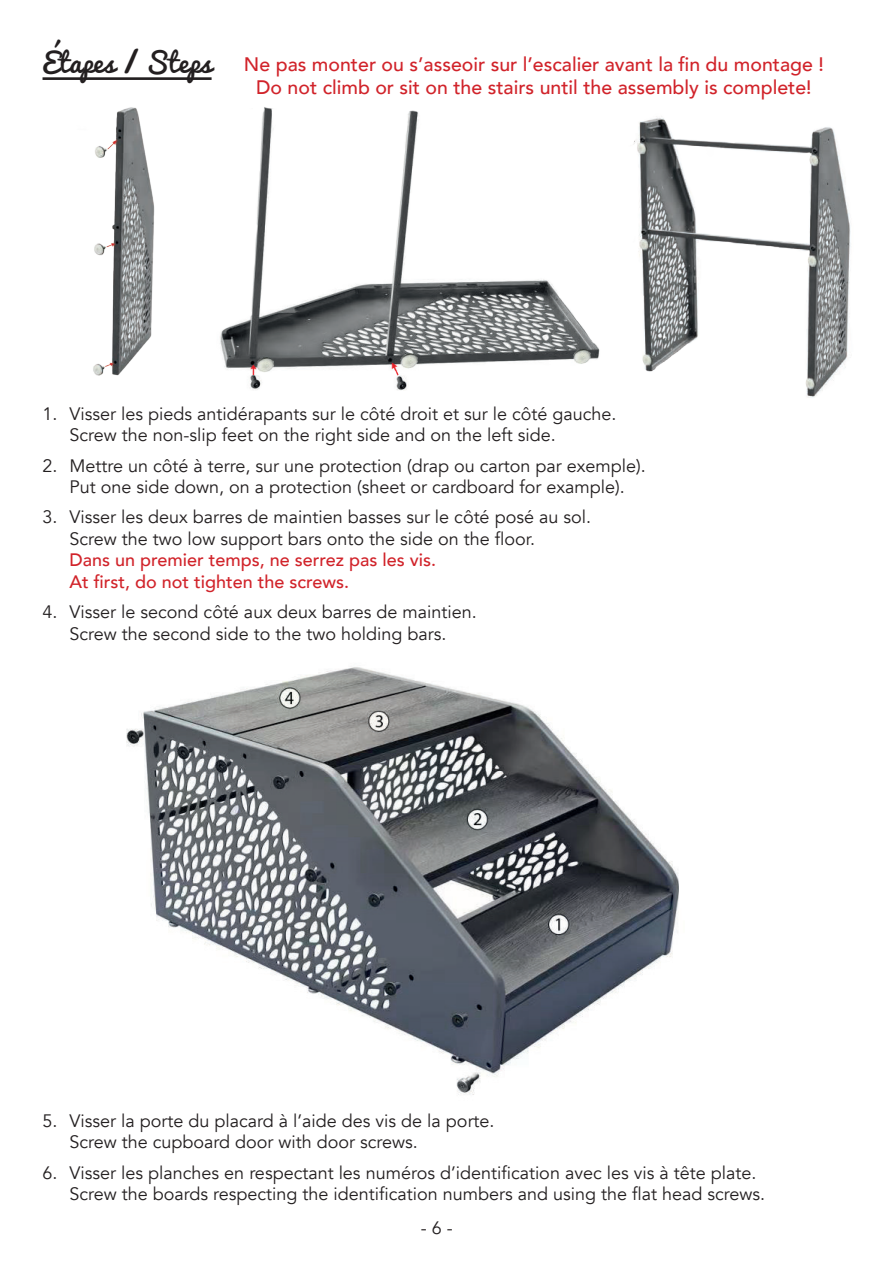
<style>
.page{position:relative;width:893px;height:1263px;background:#fff}
.page>*{position:absolute;margin:0;border:0;box-sizing:border-box;transform-origin:0 0}
.t1{font:27px "Pacifico";color:#231f20}
.t2{font:500 19.5px/23.4px "Avenir";color:#d1232a;text-align:center}
.t3{font:18px/21.6px "Avenir";color:#231f20}
.t4{font:500 18px/21.6px "Avenir";color:#d1232a}
</style>
<div class="page">
<hr style="left:43px;top:77px;width:169px;height:3px;background:#231f20">
<img style="left:126px;top:667px;width:553px;height:428px">
<img style="left:93px;top:107px;width:62px;height:269px">
<img style="left:220px;top:107px;width:380px;height:283px">
<img style="left:634px;top:118px;width:217px;height:280px">
<h1 class="t1" style="left:43px;top:48px;width:170px">Étapes / Steps</h1>
<p class="t2" style="left:244px;top:51px;width:581px">Ne pas monter ou s’asseoir sur l’escalier avant la fin du montage !<br>Do not climb or sit on the stairs until the assembly is complete!</p>
<p class="t3" style="left:70px;top:403px;width:549px;text-indent:-27px">1. Visser les pieds antidérapants sur le côté droit et sur le côté gauche.<br>Screw the non-slip feet on the right side and on the left side.</p>
<p class="t3" style="left:43px;top:455px;width:605px;text-align:center">2. Mettre un côté à terre, sur une protection (drap ou carton par exemple).<br>Put one side down, on a protection (sheet or cardboard for example).</p>
<p class="t3" style="left:70px;top:507px;width:523px;text-indent:-27px">3. Visser les deux barres de maintien basses sur le côté posé au sol.<br>Screw the two low support bars onto the side on the floor.</p>
<p class="t4" style="left:70px;top:548px;width:368px">Dans un premier temps, ne serrez pas les vis.<br>At first, do not tighten the screws.</p>
<p class="t3" style="left:43px;top:601px;width:436px;text-align:center">4. Visser le second côté aux deux barres de maintien.<br>Screw the second side to the two holding bars.</p>
<p class="t3" style="left:70px;top:1110px;width:427px;text-indent:-27px">5. Visser la porte du placard à l’aide des vis de la porte.<br>Screw the cupboard door with door screws.</p>
<p class="t3" style="left:70px;top:1162px;width:697px;text-indent:-27px">6. Visser les planches en respectant les numéros d’identification avec les vis à tête plate.<br>Screw the boards respecting the identification numbers and using the flat head screws.</p>
<p class="t3" style="left:421px;top:1217px;width:34px">- 6 -</p>
</div>
